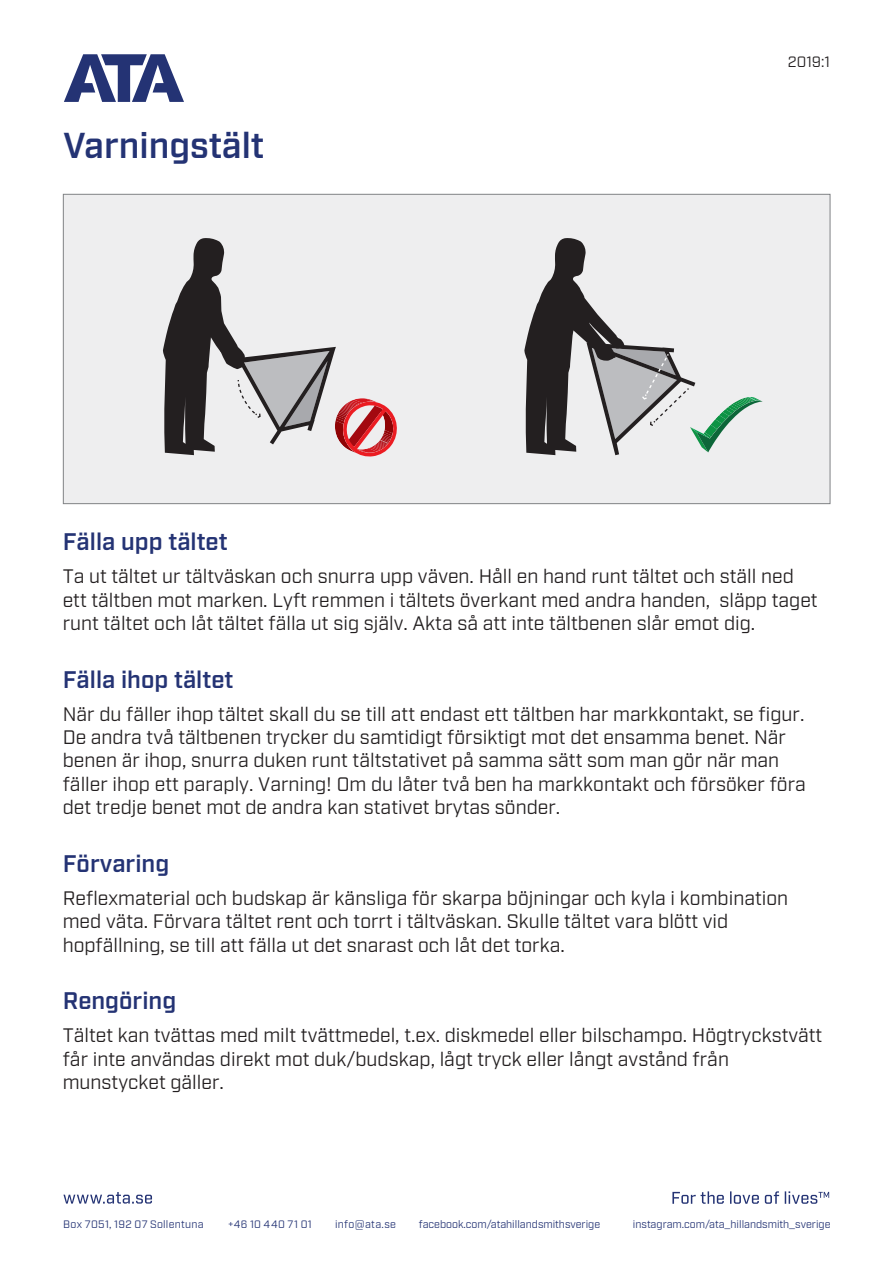
<style>
.page{position:relative;width:893px;height:1263px;background:#fff}
.page>*{position:absolute;margin:0;border:0;box-sizing:border-box;transform-origin:0 0}
.t1{font:600 36px "Industry";color:#243374}
.t2{font:600 24px "Industry";color:#243374}
.t3{font:19.5px/23.4px "Industry";color:#231f20}
.t4{font:15px "Industry";color:#231f20}
.t5{font:10.8px "Industry";color:#243374}
.t6{font:10.8px "Industry";letter-spacing:.03em;color:#243374}
.t7{font:10.8px "Industry";letter-spacing:.045em;color:#243374}
.t8{font:10.8px "Industry";letter-spacing:.035em;color:#243374}
</style>
<div class="page">
<svg style="left:672px;top:1191px;width:157px;height:13px"></svg>
<svg style="left:63px;top:1192px;width:89px;height:11px"></svg>
<svg style="left:64px;top:54px;width:120px;height:48px"></svg>
<div style="left:63px;top:194px;width:767px;height:310px;background:#eeeeef;border:1px solid #808285"></div>
<svg style="left:163px;top:238px;width:234px;height:219px"></svg>
<svg style="left:524px;top:238px;width:239px;height:217px"></svg>
<h1 class="t1" style="left:63px;top:124px;width:203px">Varningstält</h1>
<p class="t4" style="left:788px;top:53px;width:44px">2019:1</p>
<p class="t2" style="left:63px;top:527px;width:166px">Fälla upp tältet</p>
<p class="t3" style="left:63px;top:565px;width:756px">Ta ut tältet ur tältväskan och snurra upp väven. Håll en hand runt tältet och ställ ned ett tältben mot marken. Lyft remmen i tältets överkant med andra handen, släpp taget runt tältet och låt tältet fälla ut sig själv. Akta så att inte tältbenen slår emot dig.</p>
<p class="t2" style="left:63px;top:665px;width:172px">Fälla ihop tältet</p>
<p class="t3" style="left:63px;top:702px;width:745px">När du fäller ihop tältet skall du se till att endast ett tältben har markkontakt, se figur.<br>De andra två tältbenen trycker du samtidigt försiktigt mot det ensamma benet. När benen är ihop, snurra duken runt tältstativet på samma sätt som man gör när man fäller ihop ett paraply. Varning! Om du låter två ben ha markkontakt och försöker föra det tredje benet mot de andra kan stativet brytas sönder.</p>
<p class="t2" style="left:63px;top:849px;width:108px">Förvaring</p>
<p class="t3" style="left:63px;top:887px;width:727px">Reflexmaterial och budskap är känsliga för skarpa böjningar och kyla i kombination med väta. Förvara tältet rent och torrt i tältväskan. Skulle tältet vara blött vid hopfällning, se till att fälla ut det snarast och låt det torka.</p>
<p class="t2" style="left:63px;top:986px;width:115px">Rengöring</p>
<p class="t3" style="left:63px;top:1024px;width:761px">Tältet kan tvättas med milt tvättmedel, t.ex. diskmedel eller bilschampo. Högtryckstvätt får inte användas direkt mot duk/budskap, lågt tryck eller långt avstånd från munstycket gäller.</p>
<p class="t6" style="left:63px;top:1218px;width:142px">Box 7051, 192 07 Sollentuna</p>
<p class="t7" style="left:228px;top:1218px;width:85px">+46 10 440 71 01</p>
<p class="t8" style="left:335px;top:1218px;width:63px">info@ata.se</p>
<p class="t5" style="left:419px;top:1218px;width:183px">facebook.com/atahillandsmithsverige</p>
<p class="t5" style="left:633px;top:1218px;width:199px">instagram.com/ata_hillandsmith_sverige</p>
</div>
